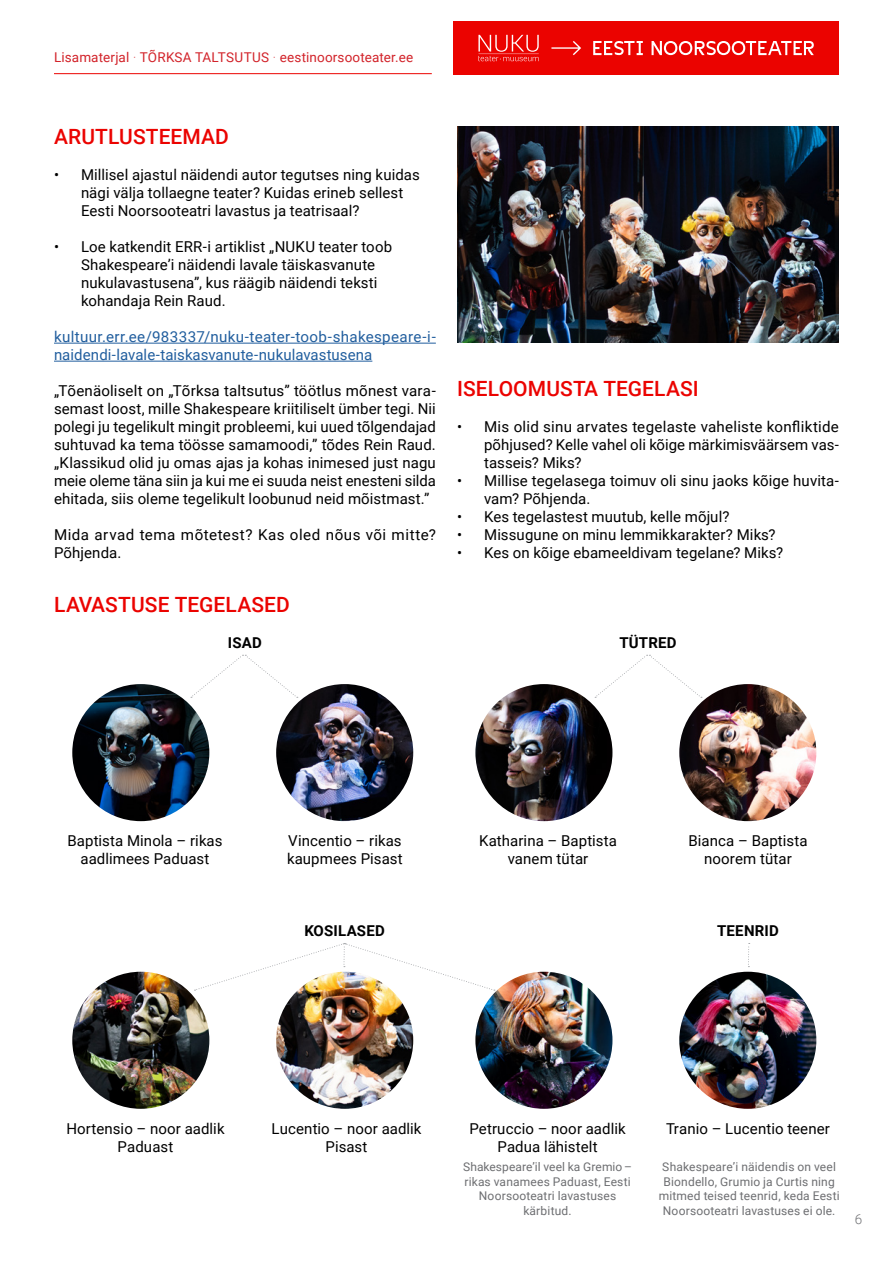
<style>
.page{position:relative;width:893px;height:1263px;background:#fff}
.page>*{position:absolute;margin:0;border:0;box-sizing:border-box;transform-origin:0 0}
.t1{font:500 21px "Roboto";letter-spacing:.005em;color:#eb0300}
.t2{font:15px/18px "Roboto";letter-spacing:.005em;color:#000;text-align:center}
.t3{font:15px/18px "Roboto";letter-spacing:.01em;color:#215e9e}
.t4{font:15px/18px "Roboto";letter-spacing:.03em;color:#000}
.t5{font:700 15px "Roboto";letter-spacing:.015em;color:#000}
.t6{font:13.5px "Roboto";letter-spacing:.01em;color:#d2232a}
.t7{font:300 13.5px "Roboto";color:#6d6e71}
.t8{font:12px/14.4px "Roboto";letter-spacing:.015em;color:#6d6e71;text-align:center}
.s1{font-family:"Amatic SC";font-weight:700}
</style>
<div class="page">
<hr style="left:54px;top:73px;width:378px;height:1px;background:#eb0300">
<div style="left:453px;top:21px;width:386px;height:54px;background:#eb0300"></div>
<svg style="left:478px;top:35px;width:336px;height:26px"></svg>
<hr style="left:54px;top:343px;width:382px;height:1px;background:#215e9e">
<hr style="left:54px;top:361px;width:318px;height:1px;background:#215e9e">
<img style="left:72px;top:684px;width:137px;height:137px;border-radius:69px">
<img style="left:72px;top:972px;width:137px;height:137px;border-radius:69px">
<img style="left:475px;top:684px;width:137px;height:137px;border-radius:69px">
<img style="left:475px;top:972px;width:137px;height:137px;border-radius:69px">
<img style="left:679px;top:972px;width:137px;height:137px;border-radius:69px">
<img style="left:276px;top:684px;width:137px;height:137px;border-radius:69px">
<img style="left:276px;top:972px;width:137px;height:137px;border-radius:69px">
<img style="left:679px;top:684px;width:137px;height:137px;border-radius:69px">
<svg style="left:191px;top:655px;width:107px;height:43px"></svg>
<svg style="left:195px;top:943px;width:300px;height:48px"></svg>
<svg style="left:748px;top:943px;width:2px;height:24px"></svg>
<svg style="left:595px;top:655px;width:107px;height:43px"></svg>
<img style="left:457px;top:126px;width:382px;height:216px">
<p class="t6" style="left:54px;top:48px;width:361px">Lisamaterjal <span class="s1">·</span> TÕRKSA TALTSUTUS <span class="s1">·</span> eestinoorsooteater.ee</p>
<h1 class="t1" style="left:54px;top:122px;width:176px">ARUTLUSTEEMAD</h1>
<p class="t2" style="left:81px;top:165px;width:340px;text-align:left;text-indent:-27px">• Millisel ajastul näidendi autor tegutses ning kuidas nägi välja tollaegne teater? Kuidas erineb sellest<br>Eesti Noorsooteatri lavastus ja teatrisaal?</p>
<p class="t2" style="left:81px;top:237px;width:313px;text-align:left;text-indent:-27px">• Loe katkendit ERR-i artiklist „NUKU teater toob Shakespeare’i näidendi lavale täiskasvanute nukulavastusena”, kus räägib näidendi teksti kohandaja Rein Raud.</p>
<p class="t3" style="left:54px;top:327px;width:383px">kultuur.err.ee/983337/nuku-teater-toob-shakespeare-i&shy;naidendi-lavale-taiskasvanute-nukulavastusena</p>
<p class="t2" style="left:54px;top:381px;width:383px;text-align:justify">„Tõenäoliselt on „Tõrksa taltsutus” töötlus mõnest vara&shy;semast loost, mille Shakespeare kriitiliselt ümber tegi. Nii polegi ju tegelikult mingit probleemi, kui uued tõlgendajad suhtuvad ka tema töösse samamoodi,” tõdes Rein Raud. „Klassikud olid ju omas ajas ja kohas inimesed just nagu meie oleme täna siin ja kui me ei suuda neist enesteni silda ehitada, siis oleme tegelikult loobunud neid mõistmast.”</p>
<p class="t4" style="left:54px;top:525px;width:383px">Mida arvad tema mõtetest? Kas oled nõus või mitte?<br>Põhjenda.</p>
<h1 class="t1" style="left:54px;top:590px;width:237px">LAVASTUSE TEGELASED</h1>
<p class="t5" style="left:228px;top:632px;width:35px">ISAD</p>
<h1 class="t1" style="left:457px;top:374px;width:243px">ISELOOMUSTA TEGELASI</h1>
<p class="t2" style="left:484px;top:417px;width:356px;text-align:justify;text-indent:-27px">• Mis olid sinu arvates tegelaste vaheliste konfliktide põhjused? Kelle vahel oli kõige märkimisväärsem vas&shy;tasseis? Miks?</p>
<p class="t2" style="left:484px;top:471px;width:356px;text-align:left;text-indent:-27px">• Millise tegelasega toimuv oli sinu jaoks kõige huvita&shy;vam? Põhjenda.</p>
<p class="t2" style="left:457px;top:507px;width:274px">• Kes tegelastest muutub, kelle mõjul?</p>
<p class="t2" style="left:457px;top:525px;width:320px">• Missugune on minu lemmikkarakter? Miks?</p>
<p class="t2" style="left:457px;top:543px;width:328px">• Kes on kõige ebameeldivam tegelane? Miks?</p>
<p class="t5" style="left:619px;top:632px;width:59px">TÜTRED</p>
<p class="t2" style="left:67px;top:831px;width:156px">Baptista Minola – rikas aadlimees Paduast</p>
<p class="t2" style="left:287px;top:831px;width:117px;text-align:left">Vincentio – rikas kaupmees Pisast</p>
<p class="t5" style="left:304px;top:920px;width:82px">KOSILASED</p>
<p class="t2" style="left:479px;top:831px;width:139px">Katharina – Baptista vanem tütar</p>
<p class="t2" style="left:688px;top:831px;width:121px">Bianca – Baptista noorem tütar</p>
<p class="t5" style="left:717px;top:920px;width:63px">TEENRID</p>
<p class="t2" style="left:66px;top:1119px;width:160px">Hortensio – noor aadlik<br>Paduast</p>
<p class="t2" style="left:271px;top:1119px;width:152px">Lucentio – noor aadlik<br>Pisast</p>
<p class="t2" style="left:469px;top:1119px;width:158px">Petruccio – noor aadlik<br>Padua lähistelt</p>
<p class="t2" style="left:666px;top:1119px;width:165px">Tranio – Lucentio teener</p>
<p class="t8" style="left:463px;top:1159px;width:170px">Shakespeare’il veel ka Gremio – rikas vanamees Paduast, Eesti<br>Noorsooteatri lavastuses kärbitud.</p>
<p class="t8" style="left:659px;top:1159px;width:182px">Shakespeare’i näidendis on veel Biondello, Grumio ja Curtis ning mitmed teised teenrid, keda Eesti Noorsooteatri lavastuses ei ole.</p>
<p class="t7" style="left:855px;top:1210px;width:9px">6</p>
</div>
